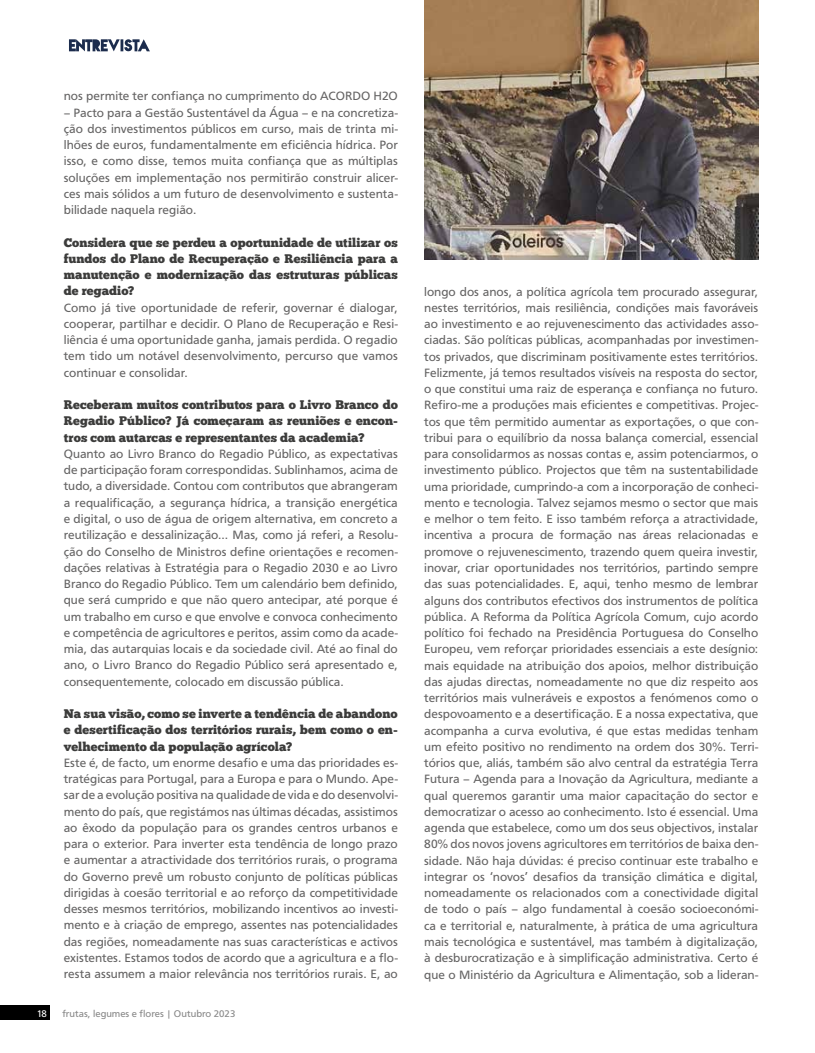
<style>
.page{position:relative;width:815px;height:1053px;background:#fff}
.page>*{position:absolute;margin:0;border:0;box-sizing:border-box;transform-origin:0 0}
.t1{font:12.5px/16.2px "Carto Gothic Std";color:#646363;text-align:justify}
.t2{font:12.5px/16.2px "Chunk Five";letter-spacing:.005em;color:#3c3c3b;text-align:justify}
.t3{font:10px "Carto Gothic Std";color:#878787}
.t4{font:10px "Carto Gothic Std";color:#fff}
</style>
<div class="page">
<div style="left:0;top:1005px;width:50px;height:14px;background:#000"></div>
<svg style="left:69px;top:39px;width:81px;height:12px"></svg>
<img style="left:424px;top:0;width:334px;height:260px">
<p class="t4" style="left:37px;top:1007px;width:12px">18</p>
<p class="t1" style="left:64px;top:88px;width:336px">nos permite ter confiança no cumprimento do ACORDO H2O</p>
<p class="t1" style="left:64px;top:104px;width:336px">– Pacto para a Gestão Sustentável da Água – e na concretiza&shy;ção dos investimentos públicos em curso, mais de trinta mi&shy;lhões de euros, fundamentalmente em eficiência hídrica. Por isso, e como disse, temos muita confiança que as múltiplas soluções em implementação nos permitirão construir alicer&shy;ces mais sólidos a um futuro de desenvolvimento e sustenta&shy;bilidade naquela região.</p>
<p class="t2" style="left:64px;top:234px;width:336px">Considera que se perdeu a oportunidade de utilizar os fundos do Plano de Recuperação e Resiliência para a manutenção e modernização das estruturas públicas de regadio?</p>
<p class="t1" style="left:64px;top:299px;width:336px">Como já tive oportunidade de referir, governar é dialogar, cooperar, partilhar e decidir. O Plano de Recuperação e Resi&shy;liência é uma oportunidade ganha, jamais perdida. O regadio tem tido um notável desenvolvimento, percurso que vamos continuar e consolidar.</p>
<p class="t2" style="left:64px;top:396px;width:336px">Receberam muitos contributos para o Livro Branco do Regadio Público? Já começaram as reuniões e encon&shy;tros com autarcas e representantes da academia?</p>
<p class="t1" style="left:64px;top:445px;width:336px">Quanto ao Livro Branco do Regadio Público, as expectativas de participação foram correspondidas. Sublinhamos, acima de tudo, a diversidade. Contou com contributos que abrangeram a requalificação, a segurança hídrica, a transição energética e digital, o uso de água de origem alternativa, em concreto a reutilização e dessalinização… Mas, como já referi, a Resolu&shy;ção do Conselho de Ministros define orientações e recomen&shy;dações relativas à Estratégia para o Regadio 2030 e ao Livro Branco do Regadio Público. Tem um calendário bem definido, que será cumprido e que não quero antecipar, até porque é um trabalho em curso e que envolve e convoca conhecimento e competência de agricultores e peritos, assim como da acade&shy;mia, das autarquias locais e da sociedade civil. Até ao final do ano, o Livro Branco do Regadio Público será apresentado e, consequentemente, colocado em discussão pública.</p>
<p class="t2" style="left:64px;top:705px;width:336px">Na sua visão, como se inverte a tendência de abandono e desertificação dos territórios rurais, bem como o en&shy;velhecimento da população agrícola?</p>
<p class="t1" style="left:64px;top:754px;width:336px">Este é, de facto, um enorme desafio e uma das prioridades es&shy;tratégicas para Portugal, para a Europa e para o Mundo. Ape&shy;sar de a evolução positiva na qualidade de vida e do desenvolvi&shy;mento do país, que registámos nas últimas décadas, assistimos ao êxodo da população para os grandes centros urbanos e para o exterior. Para inverter esta tendência de longo prazo e aumentar a atractividade dos territórios rurais, o programa do Governo prevê um robusto conjunto de políticas públicas dirigidas à coesão territorial e ao reforço da competitividade desses mesmos territórios, mobilizando incentivos ao investi&shy;mento e à criação de emprego, assentes nas potencialidades das regiões, nomeadamente nas suas características e activos existentes. Estamos todos de acordo que a agricultura e a flo&shy;resta assumem a maior relevância nos territórios rurais. E, ao</p>
<p class="t3" style="left:62px;top:1007px;width:174px">frutas, legumes e flores | Outubro 2023</p>
<p class="t1" style="left:424px;top:283px;width:336px">longo dos anos, a política agrícola tem procurado assegurar, nestes territórios, mais resiliência, condições mais favoráveis ao investimento e ao rejuvenescimento das actividades asso&shy;ciadas. São políticas públicas, acompanhadas por investimen&shy;tos privados, que discriminam positivamente estes territórios.<br>Felizmente, já temos resultados visíveis na resposta do sector, o que constitui uma raiz de esperança e confiança no futuro.<br>Refiro-me a produções mais eficientes e competitivas. Projec&shy;tos que têm permitido aumentar as exportações, o que con&shy;tribui para o equilíbrio da nossa balança comercial, essencial para consolidarmos as nossas contas e, assim potenciarmos, o investimento público. Projectos que têm na sustentabilidade uma prioridade, cumprindo-a com a incorporação de conheci&shy;mento e tecnologia. Talvez sejamos mesmo o sector que mais e melhor o tem feito. E isso também reforça a atractividade, incentiva a procura de formação nas áreas relacionadas e promove o rejuvenescimento, trazendo quem queira investir, inovar, criar oportunidades nos territórios, partindo sempre das suas potencialidades. E, aqui, tenho mesmo de lembrar alguns dos contributos efectivos dos instrumentos de política pública. A Reforma da Política Agrícola Comum, cujo acordo político foi fechado na Presidência Portuguesa do Conselho Europeu, vem reforçar prioridades essenciais a este desígnio: mais equidade na atribuição dos apoios, melhor distribuição das ajudas directas, nomeadamente no que diz respeito aos territórios mais vulneráveis e expostos a fenómenos como o despovoamento e a desertificação. E a nossa expectativa, que acompanha a curva evolutiva, é que estas medidas tenham um efeito positivo no rendimento na ordem dos 30%. Terri&shy;tórios que, aliás, também são alvo central da estratégia Terra Futura – Agenda para a Inovação da Agricultura, mediante a qual queremos garantir uma maior capacitação do sector e democratizar o acesso ao conhecimento. Isto é essencial. Uma agenda que estabelece, como um dos seus objectivos, instalar 80% dos novos jovens agricultores em territórios de baixa den&shy;sidade. Não haja dúvidas: é preciso continuar este trabalho e integrar os ‘novos’ desafios da transição climática e digital, nomeadamente os relacionados com a conectividade digital de todo o país – algo fundamental à coesão socioeconómi&shy;ca e territorial e, naturalmente, à prática de uma agricultura mais tecnológica e sustentável, mas também à digitalização, à desburocratização e à simplificação administrativa. Certo é que o Ministério da Agricultura e Alimentação, sob a lideran-</p>
</div>
